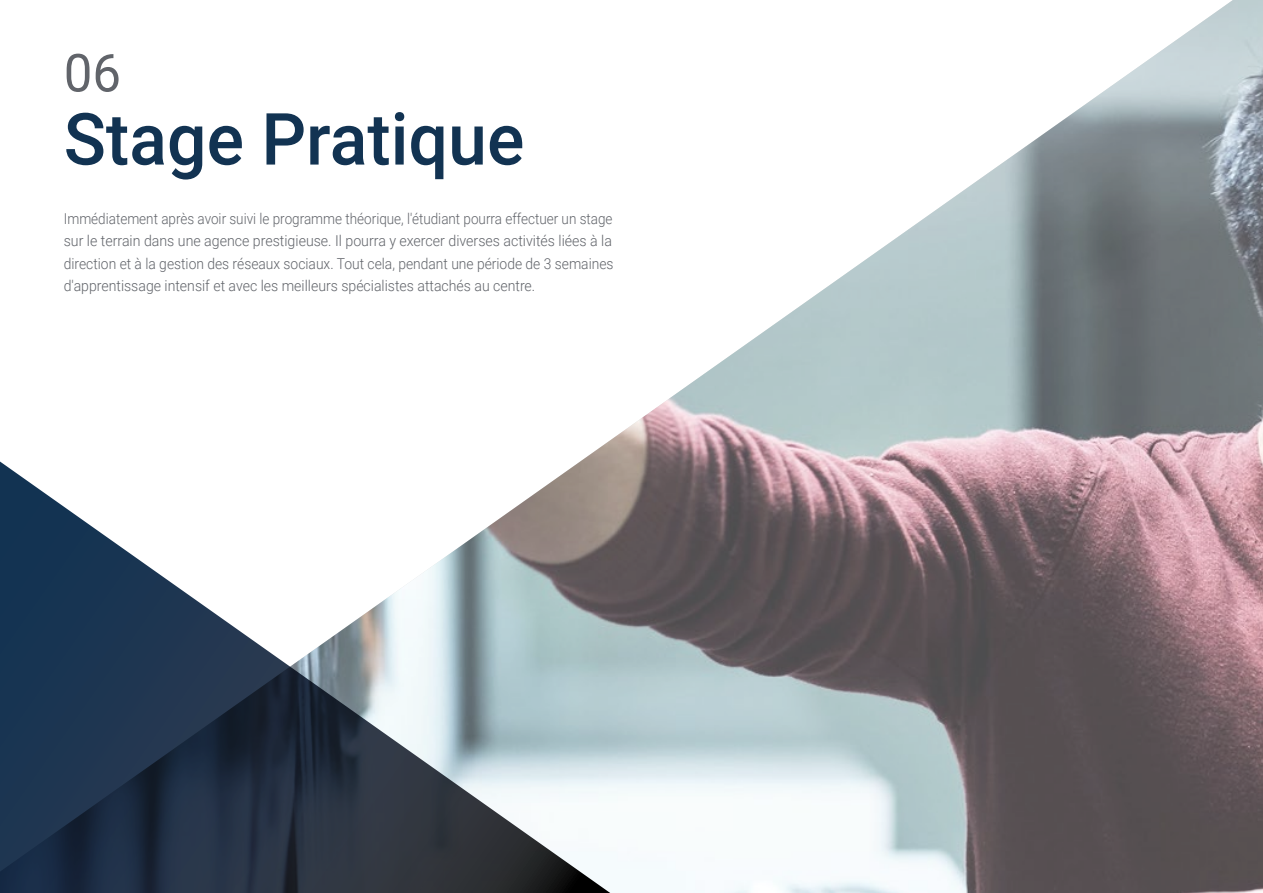
<style>
.page{position:relative;width:1263px;height:893px;background:#fff}
.page>*{position:absolute;margin:0;border:0;box-sizing:border-box;transform-origin:0 0}
.t1{font:500 72px "Roboto";color:#123352}
.t2{font:52.5px "Roboto";color:#61646a}
.t3{font:300 15px/22.5px "Roboto";color:#61646a;text-align:justify;scale:.9 1}
</style>
<div class="page">
<img style="left:602px;top:0;width:661px;height:893px">
<svg style="left:0;top:446px;width:640px;height:447px"></svg>
<h2 class="t2" style="left:64px;top:36px;width:59px">06</h2>
<h1 class="t1" style="left:64px;top:89px;width:462px">Stage Pratique</h1>
<p class="t3" style="left:64px;top:207px;width:612px">Immédiatement après avoir suivi le programme théorique, l'étudiant pourra effectuer un stage sur le terrain dans une agence prestigieuse. Il pourra y exercer diverses activités liées à la direction et à la gestion des réseaux sociaux. Tout cela, pendant une période de 3 semaines d'apprentissage intensif et avec les meilleurs spécialistes attachés au centre.</p>
</div>
